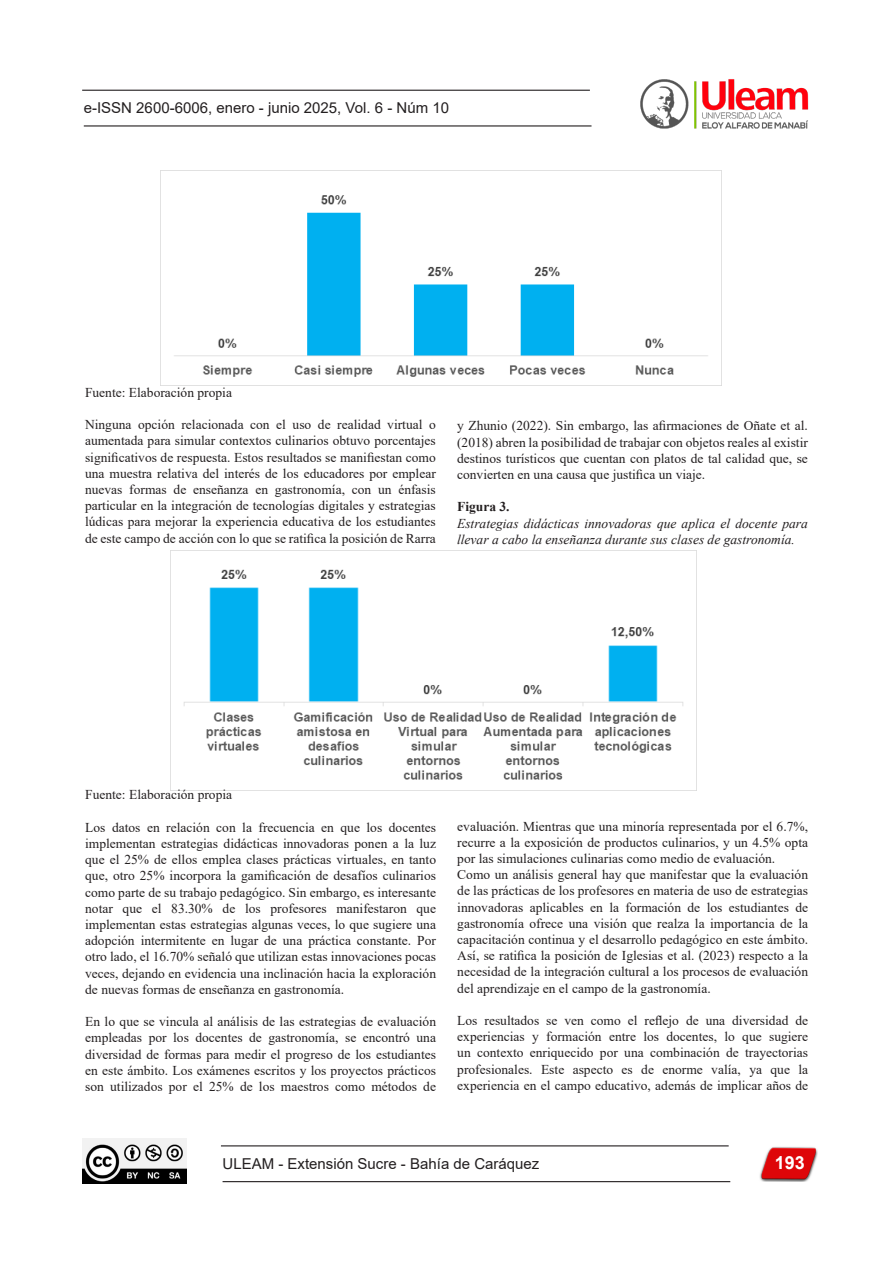
<style>
.page{position:relative;width:893px;height:1263px;background:#fff}
.page>*{position:absolute;margin:0;border:0;box-sizing:border-box;transform-origin:0 0}
.t1{font:700 18px "Arial";color:#fff}
.t2{font:15px "Arial";color:#231f20}
.t3{font:13.5px/16.2px "Times New Roman";color:#231f20;text-align:justify}
.t4{font:italic 13.5px/16.2px "Times New Roman";color:#231f20}
.t5{font:700 13.5px "Times New Roman";color:#231f20}
</style>
<div class="page">
<hr style="left:84px;top:125px;width:507px;height:2px;background:#231f20">
<hr style="left:82px;top:90px;width:508px;height:1px;background:#231f20">
<img style="left:640px;top:79px;width:169px;height:50px">
<hr style="left:223px;top:1181px;width:507px;height:1px;background:#231f20">
<hr style="left:221px;top:1145px;width:508px;height:1px;background:#231f20">
<img style="left:759px;top:1147px;width:59px;height:35px">
<img style="left:82px;top:1138px;width:105px;height:45px">
<img style="left:160px;top:170px;width:561px;height:215px">
<img style="left:170px;top:550px;width:526px;height:240px">
<p class="t2" style="left:84px;top:97px;width:367px">e-ISSN 2600-6006, enero - junio 2025, Vol. 6 - Núm 10</p>
<p class="t3" style="left:85px;top:384px;width:148px">Fuente: Elaboración propia</p>
<p class="t3" style="left:85px;top:416px;width:352px">Ninguna opción relacionada con el uso de realidad virtual o aumentada para simular contextos culinarios obtuvo porcentajes significativos de respuesta. Estos resultados se manifiestan como una muestra relativa del interés de los educadores por emplear nuevas formas de enseñanza en gastronomía, con un énfasis particular en la integración de tecnologías digitales y estrategias lúdicas para mejorar la experiencia educativa de los estudiantes de este campo de acción con lo que se ratifica la posición de Rarra</p>
<p class="t3" style="left:457px;top:417px;width:352px">y Zhunio (2022). Sin embargo, las afirmaciones de Oñate et al. (2018) abren la posibilidad de trabajar con objetos reales al existir destinos turísticos que cuentan con platos de tal calidad que, se convierten en una causa que justifica un viaje.</p>
<p class="t5" style="left:457px;top:497px;width:54px">Figura 3.</p>
<p class="t4" style="left:457px;top:515px;width:352px">Estrategias didácticas innovadoras que aplica el docente para llevar a cabo la enseñanza durante sus clases de gastronomía.</p>
<p class="t3" style="left:85px;top:786px;width:148px">Fuente: Elaboración propia</p>
<p class="t3" style="left:85px;top:819px;width:352px">Los datos en relación con la frecuencia en que los docentes implementan estrategias didácticas innovadoras ponen a la luz que el 25% de ellos emplea clases prácticas virtuales, en tanto que, otro 25% incorpora la gamificación de desafíos culinarios como parte de su trabajo pedagógico. Sin embargo, es interesante notar que el 83.30% de los profesores manifestaron que implementan estas estrategias algunas veces, lo que sugiere una adopción intermitente en lugar de una práctica constante. Por otro lado, el 16.70% señaló que utilizan estas innovaciones pocas veces, dejando en evidencia una inclinación hacia la exploración de nuevas formas de enseñanza en gastronomía.</p>
<p class="t3" style="left:85px;top:1013px;width:352px">En lo que se vincula al análisis de las estrategias de evaluación empleadas por los docentes de gastronomía, se encontró una diversidad de formas para medir el progreso de los estudiantes en este ámbito. Los exámenes escritos y los proyectos prácticos son utilizados por el 25% de los maestros como métodos de</p>
<p class="t3" style="left:457px;top:817px;width:352px">evaluación. Mientras que una minoría representada por el 6.7%, recurre a la exposición de productos culinarios, y un 4.5% opta por las simulaciones culinarias como medio de evaluación.</p>
<p class="t3" style="left:457px;top:866px;width:352px">Como un análisis general hay que manifestar que la evaluación de las prácticas de los profesores en materia de uso de estrategias innovadoras aplicables en la formación de los estudiantes de gastronomía ofrece una visión que realza la importancia de la capacitación continua y el desarrollo pedagógico en este ámbito.<br>Así, se ratifica la posición de Iglesias et al. (2023) respecto a la necesidad de la integración cultural a los procesos de evaluación del aprendizaje en el campo de la gastronomía.</p>
<p class="t3" style="left:457px;top:1012px;width:352px">Los resultados se ven como el reflejo de una diversidad de experiencias y formación entre los docentes, lo que sugiere un contexto enriquecido por una combinación de trayectorias profesionales. Este aspecto es de enorme valía, ya que la experiencia en el campo educativo, además de implicar años de</p>
<p class="t2" style="left:223px;top:1153px;width:318px">ULEAM - Extensión Sucre - Bahía de Caráquez</p>
<h1 class="t1" style="left:775px;top:1150px;width:32px">193</h1>
</div>
